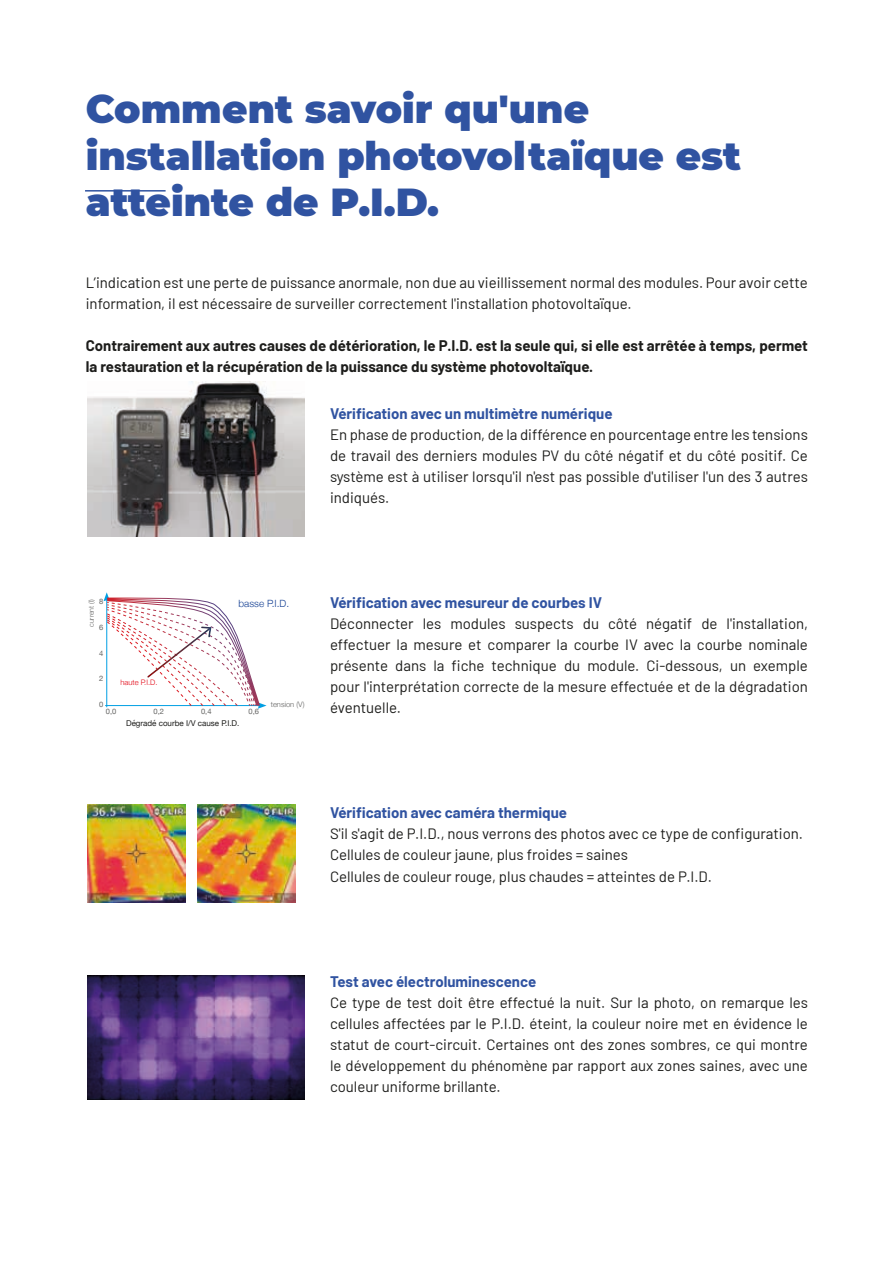
<style>
.page{position:relative;width:893px;height:1263px;background:#fff}
.page>*{position:absolute;margin:0;border:0;box-sizing:border-box;transform-origin:0 0}
.t1{font:900 39px/46.8px "Montserrat";color:#3053a1}
.t2{font:15px/21px "Barlow";color:#1d1d1b;text-align:justify}
.t3{font:700 15px/21px "Barlow";color:#1d1d1b}
.t4{font:700 15px "Barlow";color:#3053a1}
.t5{font:300 10.05px "Helvetica Neue";color:#164194}
.t6{font:7.95px "Helvetica Neue";color:#1d1d1b}
.t7{font:7.5px "Helvetica Neue";color:#646463}
.t8{font:300 7.5px "Helvetica Neue";color:#e30614}
.t9{font:300 7.5px "Helvetica Neue";color:#646463}
.t10{font:300 7.05px "Helvetica Neue";color:#646463}
</style>
<div class="page">
<hr style="left:85px;top:190px;width:81px;height:2px;background:#3053a1">
<svg style="left:103px;top:592px;width:164px;height:117px"></svg>
<div style="left:145px;top:624px;width:68px;height:54px;background:#1d1d1b;opacity:.5"></div>
<img style="left:87px;top:382px;width:217px;height:155px">
<img style="left:87px;top:976px;width:217px;height:124px">
<img style="left:87px;top:805px;width:98px;height:98px">
<img style="left:197px;top:805px;width:98px;height:98px">
<h1 class="t1" style="left:86px;top:83px;width:657px">Comment savoir qu'une installation photovoltaïque est atteinte de P.I.D.</h1>
<p class="t2" style="left:86px;top:271px;width:723px">L’indication est une perte de puissance anormale, non due au vieillissement normal des modules. Pour avoir cette information, il est nécessaire de surveiller correctement l'installation photovoltaïque.</p>
<p class="t3" style="left:86px;top:334px;width:724px">Contrairement aux autres causes de détérioration, le P.I.D. est la seule qui, si elle est arrêtée à temps, permet la restauration et la récupération de la puissance du système photovoltaïque.</p>
<p class="t4" style="left:330px;top:403px;width:284px">Vérification avec un multimètre numérique</p>
<p class="t2" style="left:330px;top:423px;width:479px">En phase de production, de la différence en pourcentage entre les tensions de travail des derniers modules PV du côté négatif et du côté positif. Ce système est à utiliser lorsqu'il n'est pas possible d'utiliser l'un des 3 autres indiqués.</p>
<p class="t7" style="left:99px;top:596px;width:6px">8</p>
<p class="t10" style="left:86px;top:627px;width:30px;rotate:-90deg">current (I)</p>
<p class="t7" style="left:99px;top:622px;width:6px">6</p>
<p class="t7" style="left:99px;top:648px;width:6px">4</p>
<p class="t7" style="left:99px;top:673px;width:6px">2</p>
<p class="t8" style="left:120px;top:676px;width:38px">haute P.I.D.</p>
<p class="t5" style="left:239px;top:596px;width:52px">basse P.I.D.</p>
<p class="t7" style="left:99px;top:699px;width:6px">0</p>
<p class="t7" style="left:106px;top:706px;width:12px">0,0</p>
<p class="t7" style="left:154px;top:706px;width:12px">0,2</p>
<p class="t7" style="left:201px;top:706px;width:12px">0,4</p>
<p class="t7" style="left:249px;top:706px;width:12px">0,6</p>
<p class="t6" style="left:126px;top:718px;width:115px">Dégradé courbe I/V cause P.I.D.</p>
<p class="t9" style="left:271px;top:699px;width:35px">tension (V)</p>
<p class="t4" style="left:330px;top:592px;width:274px">Vérification avec mesureur de courbes IV</p>
<p class="t2" style="left:330px;top:612px;width:479px">Déconnecter les modules suspects du côté négatif de l'installation, effectuer la mesure et comparer la courbe IV avec la courbe nominale présente dans la fiche technique du module. Ci-dessous, un exemple pour l'interprétation correcte de la mesure effectuée et de la dégradation éventuelle.</p>
<p class="t4" style="left:330px;top:802px;width:239px">Vérification avec caméra thermique</p>
<p class="t2" style="left:330px;top:822px;width:474px;text-align:left">S'il s'agit de P.I.D., nous verrons des photos avec ce type de configuration.<br>Cellules de couleur jaune, plus froides = saines<br>Cellules de couleur rouge, plus chaudes = atteintes de P.I.D.</p>
<p class="t4" style="left:330px;top:970px;width:208px">Test avec électroluminescence</p>
<p class="t2" style="left:330px;top:990px;width:479px">Ce type de test doit être effectué la nuit. Sur la photo, on remarque les cellules affectées par le P.I.D. éteint, la couleur noire met en évidence le statut de court-circuit. Certaines ont des zones sombres, ce qui montre le développement du phénomène par rapport aux zones saines, avec une couleur uniforme brillante.</p>
</div>
